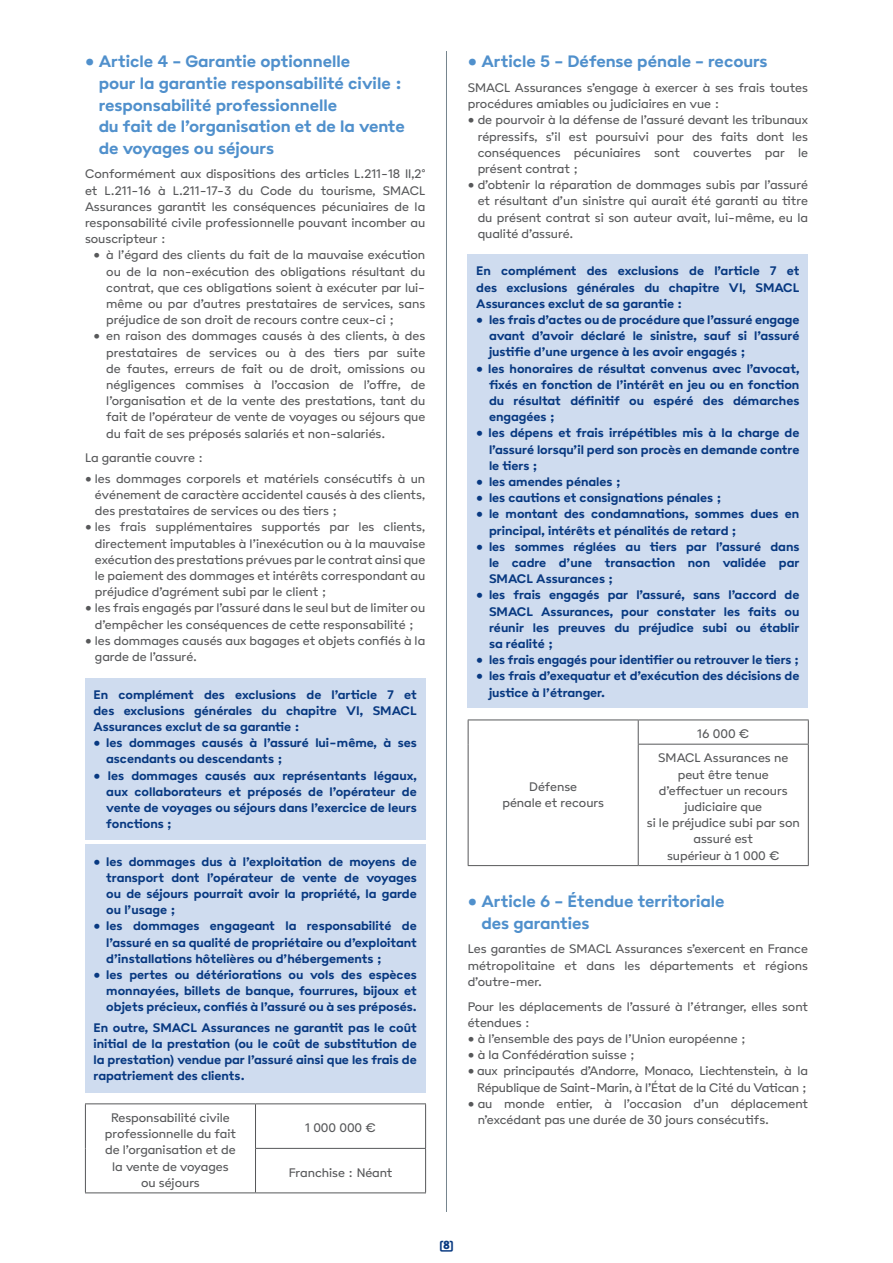
<style>
.page{position:relative;width:893px;height:1263px;background:#fff}
.page>*{position:absolute;margin:0;border:0;box-sizing:border-box;transform-origin:0 0}
.t1{font:700 18px/21.6px "Poligon";color:#5090cc}
.t2{font:13.5px/16.2px "Poligon";color:#57585a;text-align:justify}
.t3{font:700 13.5px/16.2px "Poligon";color:#083981;text-align:justify}
.t4{font:12px "Poligon Black Link";color:#083981}
</style>
<div class="page">
<hr style="left:446px;top:51px;width:1px;height:1161px;background:#76858e">
<div style="left:85px;top:678px;width:340px;height:65px;background:#cfdcef"></div>
<div style="left:85px;top:726px;width:340px;height:49px;background:#cfdcef"></div>
<div style="left:85px;top:759px;width:340px;height:81px;background:#cfdcef"></div>
<div style="left:85px;top:845px;width:340px;height:81px;background:#cfdcef"></div>
<div style="left:85px;top:910px;width:340px;height:64px;background:#cfdcef"></div>
<div style="left:85px;top:958px;width:340px;height:65px;background:#cfdcef"></div>
<div style="left:85px;top:1011px;width:340px;height:81px;background:#cfdcef"></div>
<hr style="left:85px;top:1103px;width:170px;height:1px;background:#57585a">
<hr style="left:85px;top:1104px;width:1px;height:44px;background:#57585a">
<hr style="left:255px;top:1103px;width:171px;height:1px;background:#57585a">
<hr style="left:255px;top:1104px;width:1px;height:44px;background:#57585a">
<hr style="left:425px;top:1104px;width:1px;height:44px;background:#57585a">
<hr style="left:85px;top:1148px;width:1px;height:44px;background:#57585a">
<hr style="left:255px;top:1148px;width:171px;height:1px;background:#57585a">
<hr style="left:255px;top:1149px;width:1px;height:43px;background:#57585a">
<hr style="left:425px;top:1149px;width:1px;height:43px;background:#57585a">
<hr style="left:85px;top:1192px;width:170px;height:1px;background:#57585a">
<hr style="left:255px;top:1192px;width:171px;height:1px;background:#57585a">
<div style="left:468px;top:255px;width:340px;height:64px;background:#cfdcef"></div>
<div style="left:468px;top:303px;width:340px;height:65px;background:#cfdcef"></div>
<div style="left:468px;top:352px;width:340px;height:81px;background:#cfdcef"></div>
<div style="left:468px;top:417px;width:340px;height:64px;background:#cfdcef"></div>
<div style="left:468px;top:481px;width:340px;height:33px;background:#cfdcef"></div>
<div style="left:468px;top:498px;width:340px;height:48px;background:#cfdcef"></div>
<div style="left:468px;top:530px;width:340px;height:65px;background:#cfdcef"></div>
<div style="left:468px;top:579px;width:340px;height:81px;background:#cfdcef"></div>
<div style="left:468px;top:660px;width:340px;height:48px;background:#cfdcef"></div>
<hr style="left:468px;top:719px;width:170px;height:1px;background:#57585a">
<svg style="left:468px;top:720px;width:1px;height:24px"></svg>
<hr style="left:638px;top:719px;width:171px;height:1px;background:#57585a">
<svg style="left:638px;top:720px;width:1px;height:24px"></svg>
<svg style="left:808px;top:720px;width:1px;height:24px"></svg>
<hr style="left:468px;top:744px;width:1px;height:121px;background:#57585a">
<hr style="left:638px;top:744px;width:171px;height:1px;background:#57585a">
<hr style="left:638px;top:744px;width:1px;height:121px;background:#57585a">
<hr style="left:808px;top:744px;width:1px;height:121px;background:#57585a">
<hr style="left:468px;top:865px;width:170px;height:1px;background:#57585a">
<hr style="left:638px;top:865px;width:171px;height:1px;background:#57585a">
<h1 class="t1" style="left:99px;top:50px;width:308px;text-indent:-14px">• Article 4 - Garantie optionnelle<br>pour la garantie responsabilité civile : responsabilité professionnelle<br>du fait de l’organisation et de la vente de voyages ou séjours</h1>
<p class="t2" style="left:85px;top:166px;width:342px">Conformément aux dispositions des articles L.211-18 II,2° et L.211-16 à L.211-17-3 du Code du tourisme, SMACL Assurances garantit les conséquences pécuniaires de la responsabilité civile professionnelle pouvant incomber au souscripteur :</p>
<p class="t2" style="left:106px;top:247px;width:320px;text-indent:-13px">• à l’égard des clients du fait de la mauvaise exécution ou de la non-exécution des obligations résultant du contrat, que ces obligations soient à exécuter par lui&shy;même ou par d’autres prestataires de services, sans préjudice de son droit de recours contre ceux-ci ;</p>
<p class="t2" style="left:106px;top:328px;width:320px;text-indent:-13px">• en raison des dommages causés à des clients, à des prestataires de services ou à des tiers par suite de fautes, erreurs de fait ou de droit, omissions ou négligences commises à l’occasion de l’offre, de l’organisation et de la vente des prestations, tant du fait de l’opérateur de vente de voyages ou séjours que du fait de ses préposés salariés et non-salariés.</p>
<p class="t2" style="left:85px;top:450px;width:120px">La garantie couvre :</p>
<p class="t2" style="left:95px;top:470px;width:332px;text-indent:-10px">• les dommages corporels et matériels consécutifs à un événement de caractère accidentel causés à des clients, des prestataires de services ou des tiers ;</p>
<p class="t2" style="left:95px;top:519px;width:332px;text-indent:-10px">• les frais supplémentaires supportés par les clients, directement imputables à l’inexécution ou à la mauvaise exécution des prestations prévues par le contrat ainsi que le paiement des dommages et intérêts correspondant au préjudice d’agrément subi par le client ;</p>
<p class="t2" style="left:85px;top:600px;width:342px;text-align:center">• les frais engagés par l’assuré dans le seul but de limiter ou d’empêcher les conséquences de cette responsabilité ;</p>
<p class="t2" style="left:95px;top:632px;width:332px;text-indent:-10px">• les dommages causés aux bagages et objets confiés à la garde de l’assuré.</p>
<p class="t3" style="left:94px;top:686px;width:325px">En complément des exclusions de l’article 7 et des exclusions générales du chapitre VI, SMACL Assurances exclut de sa garantie :</p>
<p class="t3" style="left:106px;top:734px;width:312px;text-indent:-13px">• les dommages causés à l’assuré lui-même, à ses ascendants ou descendants ;</p>
<p class="t3" style="left:106px;top:767px;width:312px;text-indent:-13px">• les dommages causés aux représentants légaux, aux collaborateurs et préposés de l’opérateur de vente de voyages ou séjours dans l’exercice de leurs fonctions ;</p>
<p class="t3" style="left:106px;top:853px;width:312px;text-indent:-13px">• les dommages dus à l’exploitation de moyens de transport dont l’opérateur de vente de voyages ou de séjours pourrait avoir la propriété, la garde ou l’usage ;</p>
<p class="t3" style="left:106px;top:917px;width:312px;text-indent:-13px">• les dommages engageant la responsabilité de l’assuré en sa qualité de propriétaire ou d’exploitant d’installations hôtelières ou d’hébergements ;</p>
<p class="t3" style="left:106px;top:966px;width:312px;text-indent:-13px">• les pertes ou détériorations ou vols des espèces monnayées, billets de banque, fourrures, bijoux et objets précieux, confiés à l’assuré ou à ses préposés.</p>
<p class="t3" style="left:94px;top:1019px;width:325px">En outre, SMACL Assurances ne garantit pas le coût initial de la prestation (ou le coût de substitution de la prestation) vendue par l’assuré ainsi que les frais de rapatriement des clients.</p>
<p class="t2" style="left:105px;top:1109px;width:133px;text-align:center">Responsabilité civile professionnelle du fait de l’organisation et de la vente de voyages ou séjours</p>
<p class="t2" style="left:305px;top:1119px;width:72px">1 000 000 €</p>
<p class="t2" style="left:289px;top:1164px;width:105px">Franchise : Néant</p>
<h1 class="t1" style="left:468px;top:50px;width:301px">• Article 5 - Défense pénale - recours</h1>
<p class="t2" style="left:468px;top:79px;width:342px">SMACL Assurances s’engage à exercer à ses frais toutes procédures amiables ou judiciaires en vue :</p>
<p class="t2" style="left:478px;top:112px;width:332px;text-indent:-10px">• de pourvoir à la défense de l’assuré devant les tribunaux répressifs, s’il est poursuivi pour des faits dont les conséquences pécuniaires sont couvertes par le présent contrat ;</p>
<p class="t2" style="left:478px;top:177px;width:332px;text-indent:-10px">• d’obtenir la réparation de dommages subis par l’assuré et résultant d’un sinistre qui aurait été garanti au titre du présent contrat si son auteur avait, lui-même, eu la qualité d’assuré.</p>
<p class="t3" style="left:476px;top:262px;width:325px">En complément des exclusions de l’article 7 et des exclusions générales du chapitre VI, SMACL Assurances exclut de sa garantie :</p>
<p class="t3" style="left:489px;top:311px;width:312px;text-indent:-13px">• les frais d’actes ou de procédure que l’assuré engage avant d’avoir déclaré le sinistre, sauf si l’assuré justifie d’une urgence à les avoir engagés ;</p>
<p class="t3" style="left:489px;top:360px;width:312px;text-indent:-13px">• les honoraires de résultat convenus avec l’avocat, fixés en fonction de l’intérêt en jeu ou en fonction du résultat définitif ou espéré des démarches engagées ;</p>
<p class="t3" style="left:489px;top:424px;width:312px;text-indent:-13px">• les dépens et frais irrépétibles mis à la charge de l’assuré lorsqu’il perd son procès en demande contre le tiers ;</p>
<p class="t3" style="left:476px;top:473px;width:146px">• les amendes pénales ;</p>
<p class="t3" style="left:476px;top:489px;width:247px">• les cautions et consignations pénales ;</p>
<p class="t3" style="left:489px;top:505px;width:312px;text-indent:-13px">• le montant des condamnations, sommes dues en principal, intérêts et pénalités de retard ;</p>
<p class="t3" style="left:489px;top:538px;width:312px;text-indent:-13px">• les sommes réglées au tiers par l’assuré dans le cadre d’une transaction non validée par SMACL Assurances ;</p>
<p class="t3" style="left:489px;top:586px;width:312px;text-indent:-13px">• les frais engagés par l’assuré, sans l’accord de SMACL Assurances, pour constater les faits ou réunir les preuves du préjudice subi ou établir sa réalité ;</p>
<p class="t3" style="left:476px;top:651px;width:325px">• les frais engagés pour identifier ou retrouver le tiers ;</p>
<p class="t3" style="left:489px;top:667px;width:312px;text-indent:-13px">• les frais d’exequatur et d’exécution des décisions de justice à l’étranger.</p>
<p class="t2" style="left:658px;top:721px;width:132px;line-height:24.2px;text-align:center">16 000 €<br>SMACL Assurances ne</p>
<p class="t2" style="left:647px;top:766px;width:154px;text-align:center">peut être tenue d’effectuer un recours judiciaire que<br>si le préjudice subi par son assuré est<br>supérieur à 1 000 €</p>
<h1 class="t1" style="left:481px;top:890px;width:245px;text-indent:-14px">• Article 6 - Étendue territoriale des garanties</h1>
<p class="t2" style="left:468px;top:941px;width:342px">Les garanties de SMACL Assurances s’exercent en France métropolitaine et dans les départements et régions d’outre-mer.</p>
<p class="t2" style="left:468px;top:998px;width:342px">Pour les déplacements de l’assuré à l’étranger, elles sont étendues :</p>
<p class="t2" style="left:468px;top:1030px;width:280px">• à l’ensemble des pays de l’Union européenne ;</p>
<p class="t2" style="left:468px;top:1046px;width:169px">• à la Confédération suisse ;</p>
<p class="t2" style="left:468px;top:1063px;width:342px;text-align:right">• aux principautés d’Andorre, Monaco, Liechtenstein, à la<br>République de Saint-Marin, à l’État de la Cité du Vatican ;</p>
<p class="t2" style="left:478px;top:1095px;width:332px;text-indent:-10px">• au monde entier, à l’occasion d’un déplacement n’excédant pas une durée de 30 jours consécutifs.</p>
<p class="t2" style="left:502px;top:778px;width:103px;text-align:center">Défense<br>pénale et recours</p>
<p class="t4" style="left:439px;top:1237px;width:16px">8</p>
</div>
